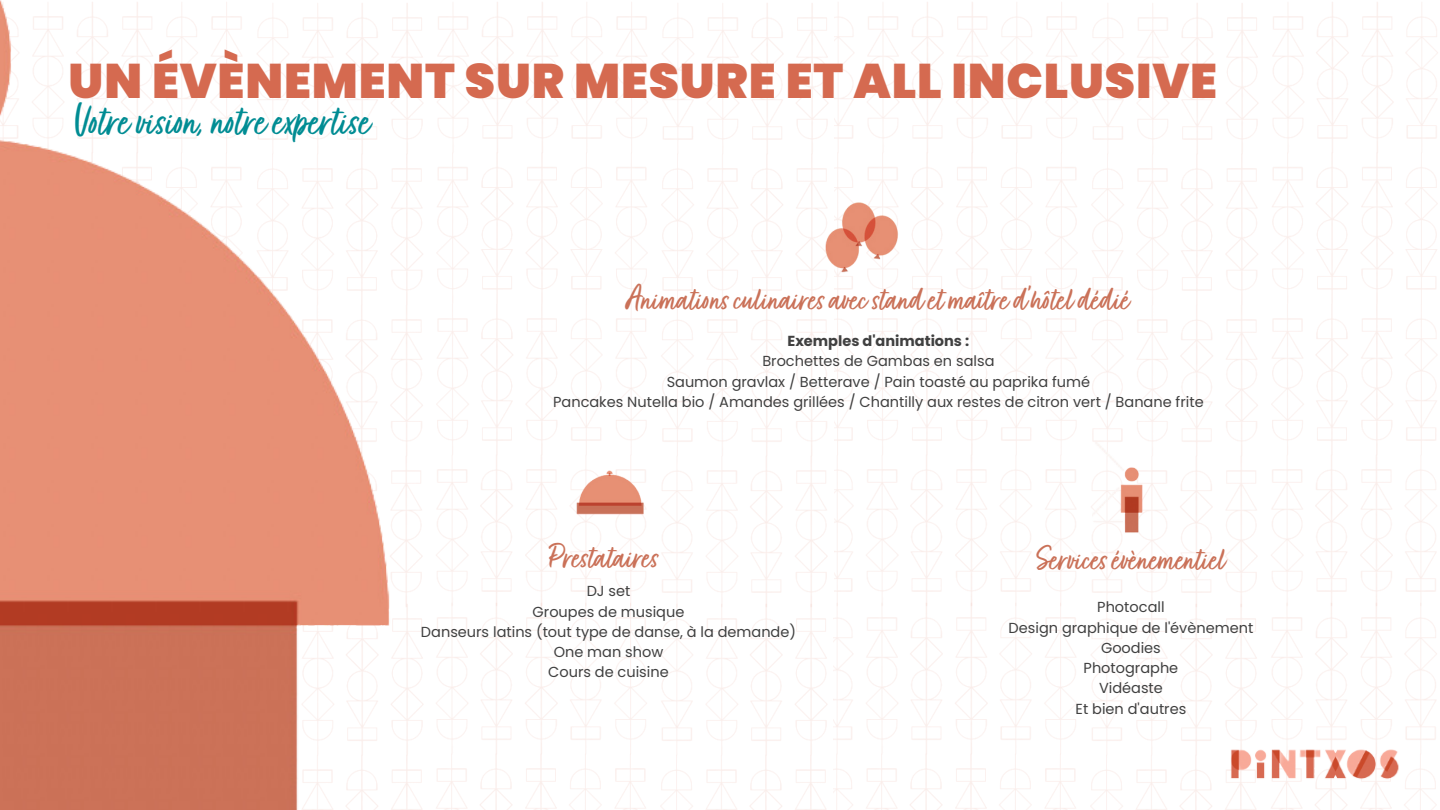
<style>
.page{position:relative;width:1440px;height:810px;background:#fff}
.page>*{position:absolute;margin:0;border:0;box-sizing:border-box;transform-origin:0 0}
.t1{font:50px "Fave Script";color:#008c93}
.t2{font:900 48.5px "Poppins";letter-spacing:.015em;color:#d56a50}
.t3{font:38.4px "Fave Script";color:#ca7158}
.t4{font:14.5px "Poppins";color:#404040}
.t5{font:700 14.5px "Poppins";color:#404040}
</style>
<div class="page">
<img style="left:569px;top:455px;width:78px;height:76px">
<img style="left:815px;top:198px;width:84px;height:92px">
<img style="left:1092px;top:443px;width:76px;height:96px">
<img style="left:0;top:0;width:400px;height:810px">
<img style="left:1194px;top:742px;width:243px;height:68px">
<p class="t2" style="left:69px;top:47px;width:1150px">UN ÉVÈNEMENT SUR MESURE ET ALL INCLUSIVE</p>
<p class="t1" style="left:75px;top:98px;width:298px">Votre vision,notre expertise</p>
<p class="t3" style="left:626px;top:282px;width:506px">Animations culinairesavec standet maîtred'hôteldédié</p>
<p class="t5" style="left:788px;top:331px;width:183px">Exemples d'animations :</p>
<p class="t4" style="left:762px;top:351px;width:234px">Brochettes de Gambas en salsa</p>
<p class="t4" style="left:667px;top:371px;width:425px">Saumon gravlax / Betterave / Pain toasté au paprika fumé</p>
<p class="t4" style="left:553px;top:392px;width:652px">Pancakes Nutella bio / Amandes grillées / Chantilly aux restes de citron vert / Banane frite</p>
<p class="t3" style="left:550px;top:540px;width:110px">Prestataires</p>
<p class="t4" style="left:587px;top:581px;width:45px">DJ set</p>
<p class="t4" style="left:533px;top:601px;width:153px">Groupes de musique</p>
<p class="t4" style="left:421px;top:622px;width:377px">Danseurs latins (tout type de danse, à la demande)</p>
<p class="t4" style="left:554px;top:642px;width:111px">One man show</p>
<p class="t4" style="left:548px;top:662px;width:122px">Cours de cuisine</p>
<p class="t3" style="left:1036px;top:542px;width:191px">Services évènementiel</p>
<p class="t4" style="left:1097px;top:597px;width:69px">Photocall</p>
<p class="t4" style="left:1009px;top:617px;width:246px">Design graphique de l'évènement</p>
<p class="t4" style="left:1101px;top:638px;width:61px">Goodies</p>
<p class="t4" style="left:1084px;top:658px;width:96px">Photographe</p>
<p class="t4" style="left:1099px;top:678px;width:65px">Vidéaste</p>
<p class="t4" style="left:1076px;top:698px;width:112px">Et bien d'autres</p>
</div>
